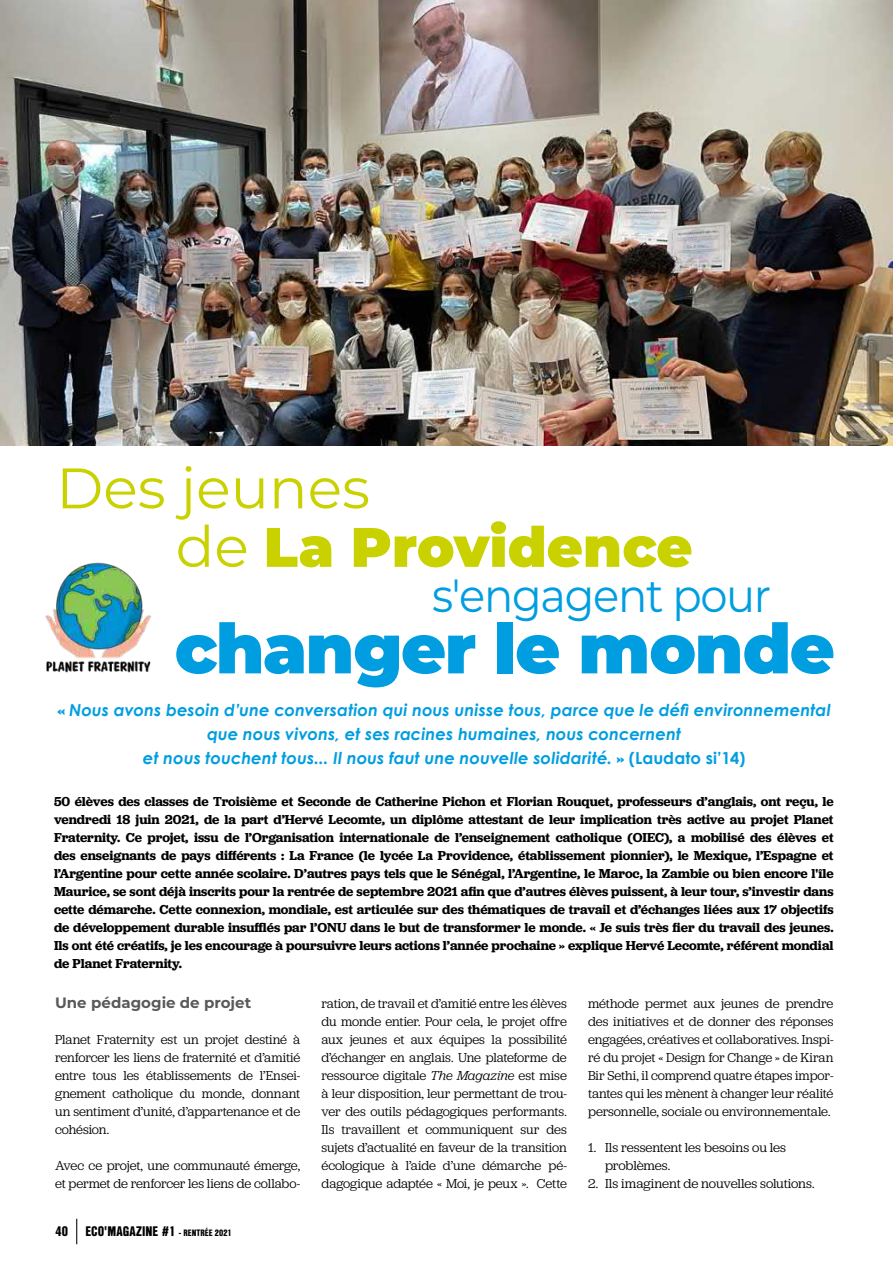
<style>
.page{position:relative;width:893px;height:1263px;background:#fff}
.page>*{position:absolute;margin:0;border:0;box-sizing:border-box;transform-origin:0 0}
.t1{font:900 69px "Montserrat";letter-spacing:-.02em;color:#009ee0}
.t2{font:57px "Montserrat";color:#c9d200}
.t3{font:900 55.5px "Montserrat";color:#c9d200}
.t4{font:46.5px "Montserrat";letter-spacing:-.03em;color:#009ee0;scale:.93 1}
.t5{font:italic 700 16.5px/24px "Century Gothic";letter-spacing:.005em;color:#009ee0;text-align:center}
.t6{font:700 15px "Montserrat";color:#5a595a}
.t7{font:13.5px/18px "Jubilat";letter-spacing:-.01em;color:#000;text-align:justify}
.t8{font:600 13.5px/18px "Jubilat";letter-spacing:-.005em;color:#000;text-align:justify}
.t9{font:900 13.5px "Nimbus San Con L";letter-spacing:.005em;color:#000}
.s1{font-weight:400;font-size:57px}
.s2{font-family:"Jubilat";font-style:normal}
.s3{font-style:normal}
.s4{font-style:italic}
.s5{font-weight:700;font-size:9px}
.s6{font-size:9px}
</style>
<div class="page">
<svg style="left:76px;top:1219px;width:1px;height:25px"></svg>
<img style="left:0;top:0;width:893px;height:446px">
<img style="left:45px;top:562px;width:107px;height:111px">
<h2 class="t2" style="left:56px;top:449px;width:315px">Des jeunes</h2>
<h3 class="t3" style="left:176px;top:505px;width:518px"><span class="s1">de</span> La Providence</h3>
<h3 class="t4" style="left:432px;top:563px;width:366px">s'engagent pour</h3>
<h1 class="t1" style="left:175px;top:597px;width:661px">changer le monde</h1>
<p class="t5" style="left:58px;top:697px;width:775px"><span class="s2">«</span> Nous avons besoin d’une conversation qui nous unisse tous, parce que le défi environnemental que nous vivons, et ses racines humaines, nous concernent<br>et nous touchent tous... Il nous faut une nouvelle solidarité. <span class="s2">»</span> <span class="s3">(Laudato si’14)</span></p>
<p class="t8" style="left:54px;top:793px;width:781px">50 élèves des classes de Troisième et Seconde de Catherine Pichon et Florian Rouquet, professeurs d’anglais, ont reçu, le vendredi 18 juin 2021, de la part d’Hervé Lecomte, un diplôme attestant de leur implication très active au projet Planet Fraternity. Ce projet, issu de l’Organisation internationale de l’enseignement catholique (OIEC), a mobilisé des élèves et des enseignants de pays différents : La France (le lycée La Providence, établissement pionnier), le Mexique, l’Espagne et l’Argentine pour cette année scolaire. D’autres pays tels que le Sénégal, l’Argentine, le Maroc, la Zambie ou bien encore l'île Maurice, se sont déjà inscrits pour la rentrée de septembre 2021 afin que d’autres élèves puissent, à leur tour, s’investir dans cette démarche. Cette connexion, mondiale, est articulée sur des thématiques de travail et d’échanges liées aux 17 objectifs de développement durable insufflés par l’ONU dans le but de transformer le monde. « Je suis très fier du travail des jeunes.<br>Ils ont été créatifs, je les encourage à poursuivre leurs actions l’année prochaine » explique Hervé Lecomte, référent mondial de Planet Fraternity.</p>
<p class="t7" style="left:321px;top:994px;width:247px">ration, de travail et d’amitié entre les élèves du monde entier. Pour cela, le projet offre aux jeunes et aux équipes la possibilité d’échanger en anglais. Une plateforme de ressource digitale <span class="s4">The Magazine</span> est mise à leur disposition, leur permettant de trou&shy;ver des outils pédagogiques performants.<br>Ils travaillent et communiquent sur des sujets d’actualité en faveur de la transition écologique à l’aide d’une démarche pé&shy;dagogique adaptée « Moi, je peux ». Cette</p>
<p class="t7" style="left:588px;top:994px;width:247px">méthode permet aux jeunes de prendre des initiatives et de donner des réponses engagées, créatives et collaboratives. Inspi&shy;ré du projet « Design for Change » de Kiran Bir Sethi, il comprend quatre étapes impor&shy;tantes qui les mènent à changer leur réalité personnelle, sociale ou environnementale.</p>
<p class="t6" style="left:55px;top:992px;width:198px">Une pédagogie de projet</p>
<p class="t7" style="left:55px;top:1030px;width:247px">Planet Fraternity est un projet destiné à renforcer les liens de fraternité et d’amitié entre tous les établissements de l’Ensei&shy;gnement catholique du monde, donnant un sentiment d’unité, d’appartenance et de cohésion.</p>
<p class="t7" style="left:55px;top:1156px;width:247px">Avec ce projet, une communauté émerge, et permet de renforcer les liens de collabo-</p>
<p class="t7" style="left:605px;top:1138px;width:183px;text-indent:-17px">1. Ils ressentent les besoins ou les problèmes.</p>
<p class="t7" style="left:588px;top:1174px;width:228px">2. Ils imaginent de nouvelles solutions.</p>
<p class="t9" style="left:55px;top:1221px;width:14px">40</p>
<p class="t9" style="left:85px;top:1221px;width:148px">ECO'MAGAZINE #1 <span class="s5">-</span> <span class="s6">RENTRÉE</span> <span class="s6">2021</span></p>
</div>
